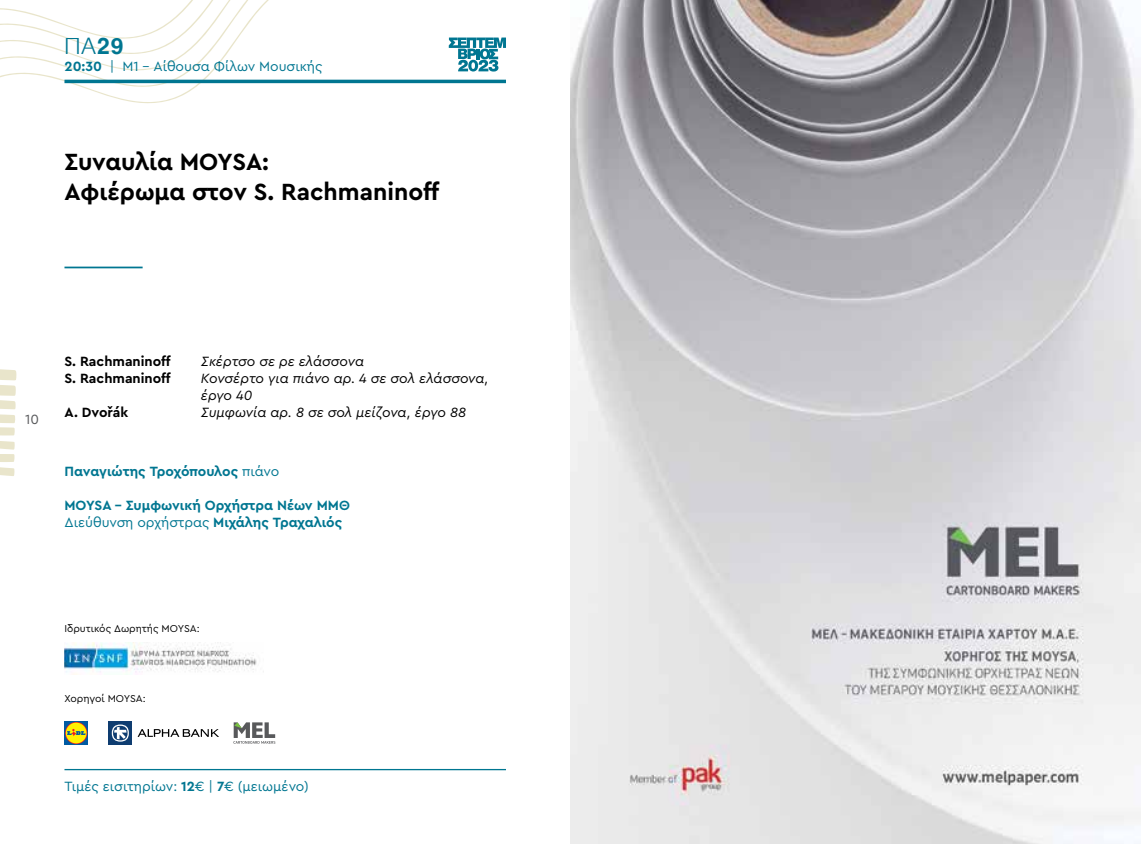
<style>
.page{position:relative;width:1141px;height:844px;background:#fff}
.page>*{position:absolute;margin:0;border:0;box-sizing:border-box;transform-origin:0 0}
.t1{font:700 24.5px/29.4px "Cera Pro";color:#000}
.t2{font:300 22.75px "Helvetica";color:#007691}
.t3{font:italic 14px/16.8px "Cera Pro";letter-spacing:-.005em;color:#000}
.t4{font:700 14px/16.8px "Cera Pro";color:#007691}
.t5{font:14px "Cera Pro";color:#007691}
.t6{font:700 14px "Cera Pro";color:#000}
.t7{font:14px "Cera Pro";color:#58595b}
.t8{font:10.5px "Cera Pro";color:#000}
.s1{font-weight:700}
.s2{font-weight:400}
</style>
<div class="page">
<svg style="left:0;top:0;width:351px;height:96px"></svg>
<svg style="left:449px;top:38px;width:57px;height:33px"></svg>
<hr style="left:64px;top:768px;width:442px;height:2px;background:#007691">
<hr style="left:64px;top:80px;width:442px;height:3px;background:#007691">
<svg style="left:0;top:369px;width:17px;height:107px"></svg>
<hr style="left:64px;top:266px;width:79px;height:2px;background:#007691">
<img style="left:64px;top:642px;width:200px;height:32px">
<svg style="left:109px;top:721px;width:23px;height:23px"></svg>
<svg style="left:112px;top:724px;width:17px;height:17px"></svg>
<svg style="left:113px;top:725px;width:15px;height:15px"></svg>
<svg style="left:114px;top:726px;width:13px;height:13px"></svg>
<svg style="left:138px;top:729px;width:81px;height:7px"></svg>
<svg style="left:233px;top:722px;width:42px;height:21px"></svg>
<svg style="left:64px;top:721px;width:24px;height:23px"></svg>
<svg style="left:65px;top:721px;width:22px;height:23px"></svg>
<div style="left:66px;top:722px;width:21px;height:21px;background:#fff200;border-radius:50%"></div>
<svg style="left:67px;top:728px;width:18px;height:8px"></svg>
<img style="left:570px;top:0;width:571px;height:843px">
<h2 class="t2" style="left:64px;top:26px;width:61px">ΠΑ<span class="s1">29</span></h2>
<p class="t5" style="left:64px;top:57px;width:260px"><span class="s1">20:30</span> | Μ1 – Αίθουσα Φίλων Μουσικής</p>
<h1 class="t1" style="left:64px;top:146px;width:376px">Συναυλία MOYSA:<br>Αφιέρωμα στον S. Rachmaninoff</h1>
<p class="t7" style="left:25px;top:410px;width:15px">10</p>
<p class="t6" style="left:64px;top:352px;width:107px">S. Rachmaninoff</p>
<p class="t3" style="left:201px;top:352px;width:165px">Σκέρτσο σε ρε ελάσσονα</p>
<p class="t6" style="left:64px;top:369px;width:107px">S. Rachmaninoff</p>
<p class="t3" style="left:201px;top:369px;width:289px">Κονσέρτο για πιάνο αρ. 4 σε σολ ελάσσονα, έργο 40</p>
<p class="t6" style="left:64px;top:403px;width:65px">A. Dvořák</p>
<p class="t3" style="left:201px;top:403px;width:267px">Συμφωνία αρ. 8 σε σολ μείζονα, έργο 88</p>
<p class="t4" style="left:64px;top:462px;width:216px">Παναγιώτης Τροχόπουλος <span class="s2">πιάνο</span></p>
<p class="t4" style="left:64px;top:496px;width:287px">MOYSA – Συμφωνική Ορχήστρα Νέων ΜΜΘ<br><span class="s2">Διεύθυνση ορχήστρας</span> Μιχάλης Τραχαλιός</p>
<p class="t8" style="left:64px;top:621px;width:137px">Ιδρυτικός Δωρητής MOYSA:</p>
<p class="t8" style="left:64px;top:691px;width:83px">Χορηγοί MOYSA:</p>
<p class="t5" style="left:64px;top:776px;width:246px">Τιμές εισιτηρίων: <span class="s1">12</span>€ | <span class="s1">7</span>€ (μειωμένο)</p>
</div>
